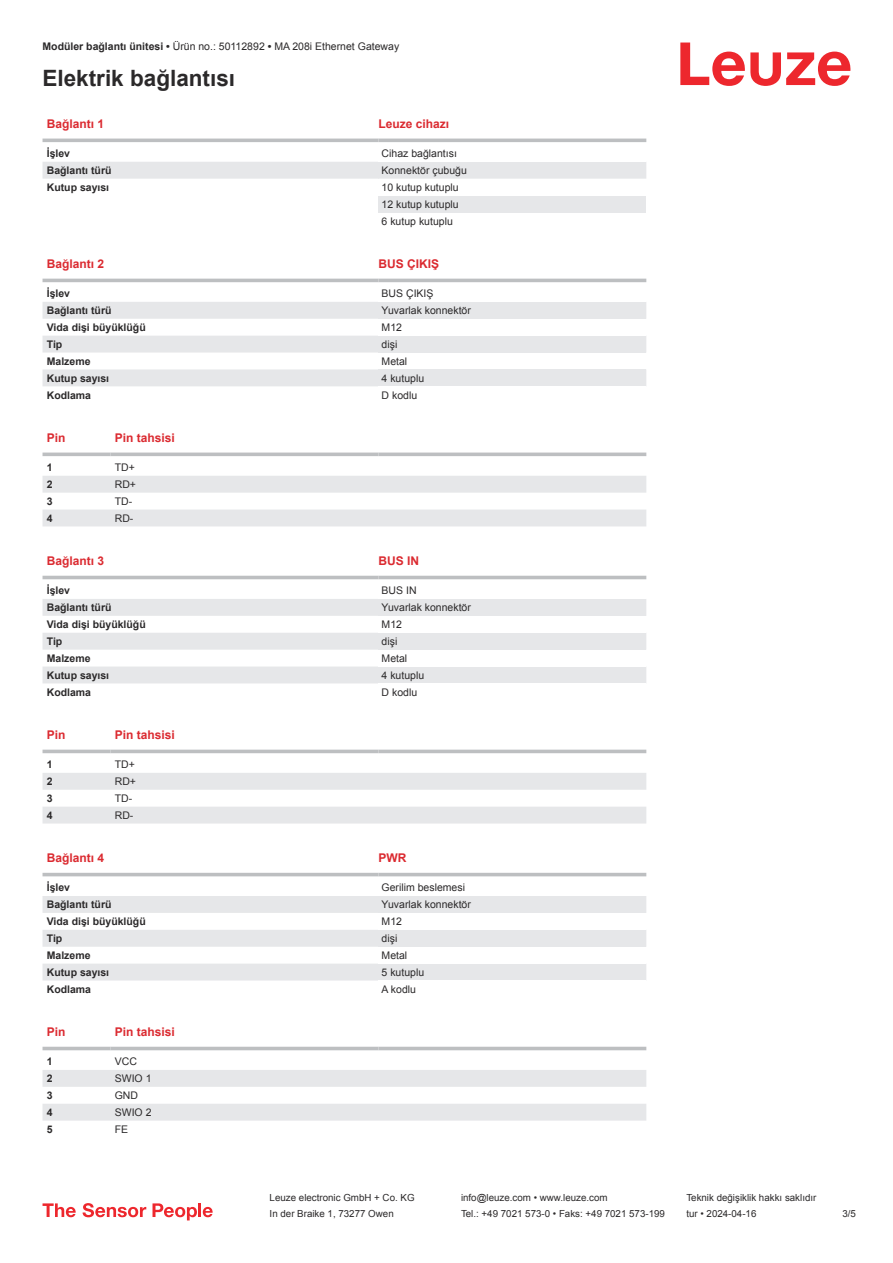
<style>
.page{position:relative;width:893px;height:1263px;background:#fff}
.page>*{position:absolute;margin:0;border:0;box-sizing:border-box;transform-origin:0 0}
.t1{font:700 22.5px "Arial";color:#2b292a}
.t2{font:700 12px "Arial";color:#db2a30}
.t3{font:10.5px/17px "Arial";color:#2b292a;text-align:justify}
.t4{font:700 10.5px "Arial";color:#2b292a}
.t5{font:9.75px "Arial";color:#2b292a}
.s1{font-weight:700}
</style>
<div class="page">
<svg style="left:680px;top:43px;width:170px;height:43px"></svg>
<svg style="left:43px;top:138px;width:603px;height:1px"></svg>
<hr style="left:43px;top:139px;width:335px;height:3px;background:#bdbfc1">
<hr style="left:378px;top:139px;width:268px;height:3px;background:#bdbfc1">
<svg style="left:43px;top:162px;width:603px;height:51px"></svg>
<div style="left:378px;top:196px;width:268px;height:16px;background:#e6e7e9"></div>
<svg style="left:43px;top:278px;width:603px;height:5px"></svg>
<svg style="left:43px;top:302px;width:335px;height:84px;fill:#e6e7e9"></svg>
<hr style="left:43px;top:279px;width:335px;height:3px;background:#bdbfc1">
<hr style="left:378px;top:279px;width:268px;height:3px;background:#bdbfc1">
<div style="left:378px;top:302px;width:268px;height:17px;background:#e6e7e9"></div>
<div style="left:378px;top:336px;width:268px;height:17px;background:#e6e7e9"></div>
<div style="left:378px;top:369px;width:268px;height:17px;background:#e6e7e9"></div>
<svg style="left:43px;top:452px;width:603px;height:1px"></svg>
<svg style="left:43px;top:476px;width:603px;height:50px"></svg>
<hr style="left:43px;top:453px;width:68px;height:3px;background:#bdbfc1">
<hr style="left:111px;top:453px;width:267px;height:3px;background:#bdbfc1">
<hr style="left:378px;top:453px;width:268px;height:3px;background:#bdbfc1">
<svg style="left:43px;top:575px;width:603px;height:109px"></svg>
<svg style="left:43px;top:599px;width:335px;height:84px;fill:#e6e7e9"></svg>
<hr style="left:43px;top:576px;width:335px;height:3px;background:#bdbfc1">
<hr style="left:378px;top:576px;width:268px;height:3px;background:#bdbfc1">
<div style="left:378px;top:582px;width:268px;height:17px;background:#fff"></div>
<div style="left:378px;top:599px;width:268px;height:17px;background:#e6e7e9"></div>
<div style="left:378px;top:616px;width:268px;height:17px;background:#fff"></div>
<div style="left:378px;top:633px;width:268px;height:17px;background:#e6e7e9"></div>
<div style="left:378px;top:650px;width:268px;height:16px;background:#fff"></div>
<div style="left:378px;top:666px;width:268px;height:17px;background:#e6e7e9"></div>
<div style="left:378px;top:683px;width:268px;height:17px;background:#fff"></div>
<svg style="left:43px;top:749px;width:603px;height:5px"></svg>
<svg style="left:43px;top:773px;width:603px;height:50px"></svg>
<hr style="left:43px;top:750px;width:68px;height:3px;background:#bdbfc1">
<hr style="left:111px;top:750px;width:267px;height:3px;background:#bdbfc1">
<hr style="left:378px;top:750px;width:268px;height:3px;background:#bdbfc1">
<svg style="left:43px;top:872px;width:603px;height:109px"></svg>
<svg style="left:43px;top:896px;width:335px;height:84px;fill:#e6e7e9"></svg>
<hr style="left:43px;top:873px;width:335px;height:3px;background:#bdbfc1">
<hr style="left:378px;top:873px;width:268px;height:3px;background:#bdbfc1">
<div style="left:378px;top:879px;width:268px;height:17px;background:#fff"></div>
<div style="left:378px;top:896px;width:268px;height:17px;background:#e6e7e9"></div>
<div style="left:378px;top:913px;width:268px;height:17px;background:#fff"></div>
<div style="left:378px;top:930px;width:268px;height:17px;background:#e6e7e9"></div>
<div style="left:378px;top:947px;width:268px;height:17px;background:#fff"></div>
<div style="left:378px;top:964px;width:268px;height:16px;background:#e6e7e9"></div>
<div style="left:378px;top:980px;width:268px;height:17px;background:#fff"></div>
<svg style="left:43px;top:1046px;width:603px;height:75px"></svg>
<svg style="left:43px;top:1070px;width:603px;height:50px"></svg>
<hr style="left:43px;top:1047px;width:68px;height:3px;background:#bdbfc1">
<hr style="left:111px;top:1047px;width:267px;height:3px;background:#bdbfc1">
<hr style="left:378px;top:1047px;width:268px;height:3px;background:#bdbfc1">
<svg style="left:43px;top:1203px;width:33px;height:14px"></svg>
<svg style="left:83px;top:1203px;width:63px;height:14px"></svg>
<svg style="left:153px;top:1203px;width:44px;height:17px"></svg>
<hr style="left:198px;top:1203px;width:3px;height:14px;background:#ed272d">
<svg style="left:203px;top:1207px;width:10px;height:10px"></svg>
<p class="t3" style="left:43px;top:39px;width:358px"><span class="s1">Modüler bağlantı ünitesi •</span> Ürün no.: 50112892 <span class="s1">•</span> MA 208i Ethernet Gateway</p>
<h1 class="t1" style="left:43px;top:63px;width:194px">Elektrik bağlantısı</h1>
<p class="t2" style="left:47px;top:115px;width:59px">Bağlantı 1</p>
<p class="t2" style="left:378px;top:115px;width:72px">Leuze cihazı</p>
<p class="t4" style="left:47px;top:146px;width:25px">İşlev</p>
<p class="t3" style="left:382px;top:145px;width:77px">Cihaz bağlantısı</p>
<p class="t4" style="left:47px;top:163px;width:66px">Bağlantı türü</p>
<p class="t3" style="left:382px;top:162px;width:87px">Konnektör çubuğu</p>
<p class="t4" style="left:47px;top:180px;width:64px">Kutup sayısı</p>
<p class="t3" style="left:382px;top:180px;width:79px">10 kutup kutuplu 12 kutup kutuplu 6 kutup kutuplu</p>
<p class="t2" style="left:47px;top:255px;width:59px">Bağlantı 2</p>
<p class="t2" style="left:378px;top:255px;width:62px">BUS ÇIKIŞ</p>
<p class="t4" style="left:47px;top:286px;width:25px">İşlev</p>
<p class="t3" style="left:382px;top:285px;width:53px">BUS ÇIKIŞ</p>
<p class="t4" style="left:47px;top:303px;width:66px">Bağlantı türü</p>
<p class="t3" style="left:382px;top:303px;width:91px">Yuvarlak konnektör</p>
<p class="t4" style="left:47px;top:320px;width:101px">Vida dişi büyüklüğü</p>
<p class="t3" style="left:382px;top:320px;width:22px">M12</p>
<p class="t4" style="left:47px;top:340px;width:17px">Tip</p>
<p class="t3" style="left:382px;top:336px;width:17px">dişi</p>
<p class="t4" style="left:47px;top:357px;width:45px">Malzeme</p>
<p class="t3" style="left:382px;top:354px;width:27px">Metal</p>
<p class="t4" style="left:47px;top:371px;width:64px">Kutup sayısı</p>
<p class="t3" style="left:382px;top:370px;width:44px">4 kutuplu</p>
<p class="t4" style="left:47px;top:391px;width:46px">Kodlama</p>
<p class="t3" style="left:382px;top:387px;width:37px">D kodlu</p>
<p class="t2" style="left:47px;top:433px;width:20px">Pin</p>
<p class="t2" style="left:115px;top:429px;width:62px">Pin tahsisi</p>
<p class="t4" style="left:47px;top:460px;width:7px">1</p>
<p class="t3" style="left:115px;top:460px;width:22px">TD+</p>
<p class="t4" style="left:47px;top:477px;width:7px">2</p>
<p class="t3" style="left:115px;top:477px;width:23px">RD+</p>
<p class="t4" style="left:47px;top:494px;width:7px">3</p>
<p class="t3" style="left:115px;top:494px;width:19px">TD-</p>
<p class="t4" style="left:47px;top:511px;width:7px">4</p>
<p class="t3" style="left:115px;top:510px;width:20px">RD-</p>
<p class="t2" style="left:47px;top:552px;width:59px">Bağlantı 3</p>
<p class="t2" style="left:378px;top:552px;width:42px">BUS IN</p>
<p class="t4" style="left:47px;top:583px;width:25px">İşlev</p>
<p class="t3" style="left:382px;top:582px;width:37px">BUS IN</p>
<p class="t4" style="left:47px;top:600px;width:66px">Bağlantı türü</p>
<p class="t3" style="left:382px;top:600px;width:91px">Yuvarlak konnektör</p>
<p class="t4" style="left:47px;top:617px;width:101px">Vida dişi büyüklüğü</p>
<p class="t3" style="left:382px;top:617px;width:22px">M12</p>
<p class="t4" style="left:47px;top:637px;width:17px">Tip</p>
<p class="t3" style="left:382px;top:633px;width:17px">dişi</p>
<p class="t4" style="left:47px;top:654px;width:45px">Malzeme</p>
<p class="t3" style="left:382px;top:651px;width:27px">Metal</p>
<p class="t4" style="left:47px;top:668px;width:64px">Kutup sayısı</p>
<p class="t3" style="left:382px;top:667px;width:44px">4 kutuplu</p>
<p class="t4" style="left:47px;top:688px;width:46px">Kodlama</p>
<p class="t3" style="left:382px;top:684px;width:37px">D kodlu</p>
<p class="t2" style="left:47px;top:730px;width:20px">Pin</p>
<p class="t2" style="left:115px;top:726px;width:62px">Pin tahsisi</p>
<p class="t4" style="left:47px;top:757px;width:7px">1</p>
<p class="t3" style="left:115px;top:757px;width:22px">TD+</p>
<p class="t4" style="left:47px;top:774px;width:7px">2</p>
<p class="t3" style="left:115px;top:774px;width:23px">RD+</p>
<p class="t4" style="left:47px;top:791px;width:7px">3</p>
<p class="t3" style="left:115px;top:791px;width:19px">TD-</p>
<p class="t4" style="left:47px;top:808px;width:7px">4</p>
<p class="t3" style="left:115px;top:808px;width:20px">RD-</p>
<p class="t2" style="left:47px;top:849px;width:59px">Bağlantı 4</p>
<p class="t2" style="left:378px;top:853px;width:29px">PWR</p>
<p class="t4" style="left:47px;top:880px;width:25px">İşlev</p>
<p class="t3" style="left:382px;top:879px;width:85px">Gerilim beslemesi</p>
<p class="t4" style="left:47px;top:897px;width:66px">Bağlantı türü</p>
<p class="t3" style="left:382px;top:897px;width:91px">Yuvarlak konnektör</p>
<p class="t4" style="left:47px;top:914px;width:101px">Vida dişi büyüklüğü</p>
<p class="t3" style="left:382px;top:914px;width:22px">M12</p>
<p class="t4" style="left:47px;top:934px;width:17px">Tip</p>
<p class="t3" style="left:382px;top:930px;width:17px">dişi</p>
<p class="t4" style="left:47px;top:951px;width:45px">Malzeme</p>
<p class="t3" style="left:382px;top:948px;width:27px">Metal</p>
<p class="t4" style="left:47px;top:965px;width:64px">Kutup sayısı</p>
<p class="t3" style="left:382px;top:965px;width:44px">5 kutuplu</p>
<p class="t4" style="left:47px;top:985px;width:46px">Kodlama</p>
<p class="t3" style="left:382px;top:981px;width:36px">A kodlu</p>
<p class="t2" style="left:47px;top:1027px;width:20px">Pin</p>
<p class="t2" style="left:115px;top:1023px;width:62px">Pin tahsisi</p>
<p class="t4" style="left:47px;top:1054px;width:7px">1</p>
<p class="t3" style="left:115px;top:1054px;width:24px">VCC</p>
<p class="t4" style="left:47px;top:1071px;width:7px">2</p>
<p class="t3" style="left:115px;top:1070px;width:38px">SWIO 1</p>
<p class="t4" style="left:47px;top:1088px;width:7px">3</p>
<p class="t3" style="left:115px;top:1087px;width:25px">GND</p>
<p class="t4" style="left:47px;top:1105px;width:7px">4</p>
<p class="t3" style="left:115px;top:1104px;width:38px">SWIO 2</p>
<p class="t4" style="left:47px;top:1122px;width:7px">5</p>
<p class="t3" style="left:115px;top:1121px;width:15px">FE</p>
<p class="t5" style="left:270px;top:1194px;width:146px">Leuze electronic GmbH + Co. KG</p>
<p class="t5" style="left:461px;top:1194px;width:148px">info@leuze.com • www.leuze.com</p>
<p class="t5" style="left:686px;top:1191px;width:132px">Teknik değişiklik hakkı saklıdır</p>
<p class="t5" style="left:270px;top:1210px;width:126px">In der Braike 1, 73277 Owen</p>
<p class="t5" style="left:461px;top:1207px;width:205px">Tel.: +49 7021 573-0 • Faks: +49 7021 573-199</p>
<p class="t5" style="left:686px;top:1210px;width:72px">tur • 2024-04-16</p>
<p class="t5" style="left:842px;top:1210px;width:15px">3 /5</p>
</div>
